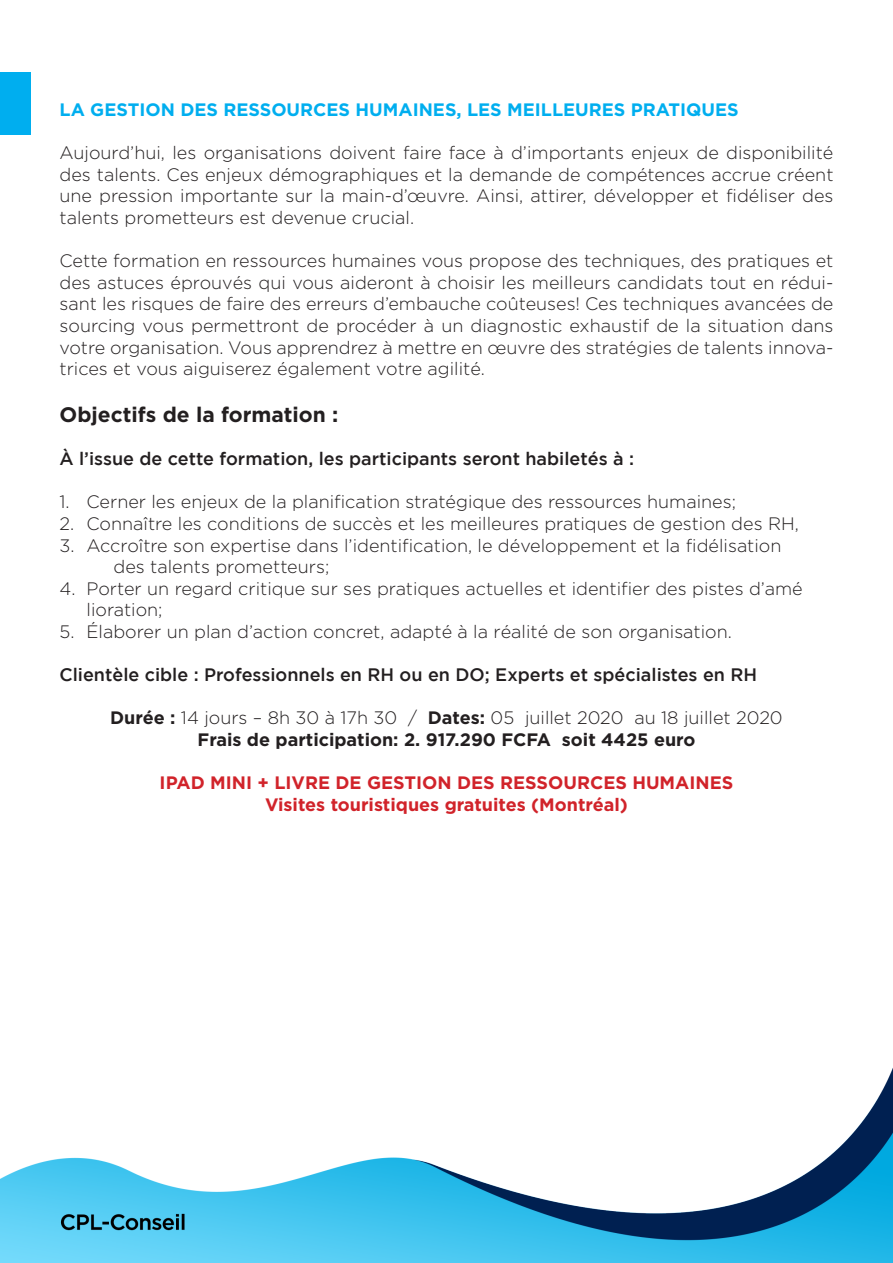
<style>
.page{position:relative;width:893px;height:1263px;background:#fff}
.page>*{position:absolute;margin:0;border:0;box-sizing:border-box;transform-origin:0 0}
.t1{font:700 21px "Gotham";color:#231f20}
.t2{font:300 18px/21.6px "Gotham";color:#231f20;text-align:justify}
.t3{font:500 18px "Gotham";color:#231f20}
.t4{font:700 18px "Gotham";color:#d1232a}
.t5{font:700 18px "Gotham";color:#00aeef}
.t6{font:700 18px "Gotham";color:#231f20}
.s1{font-weight:700}
</style>
<div class="page">
<img style="left:0;top:72px;width:893px;height:1191px">
<div style="left:0;top:72px;width:30px;height:63px;background:#00aeef"></div>
<p class="t5" style="left:60px;top:98px;width:681px">LA GESTION DES RESSOURCES HUMAINES, LES MEILLEURES PRATIQUES</p>
<p class="t2" style="left:60px;top:142px;width:775px">Aujourd’hui, les organisations doivent faire face à d’importants enjeux de disponibilité des talents. Ces enjeux démographiques et la demande de compétences accrue créent une pression importante sur la main-d’œuvre. Ainsi, attirer, développer et fidéliser des talents prometteurs est devenue crucial.</p>
<p class="t2" style="left:60px;top:250px;width:775px">Cette formation en ressources humaines vous propose des techniques, des pratiques et des astuces éprouvés qui vous aideront à choisir les meilleurs candidats tout en rédui&shy;sant les risques de faire des erreurs d’embauche coûteuses! Ces techniques avancées de sourcing vous permettront de procéder à un diagnostic exhaustif de la situation dans votre organisation. Vous apprendrez à mettre en œuvre des stratégies de talents innova&shy;trices et vous aiguiserez également votre agilité.</p>
<p class="t1" style="left:60px;top:401px;width:280px">Objectifs de la formation :</p>
<p class="t3" style="left:60px;top:448px;width:576px">À l’issue de cette formation, les participants seront habiletés à :</p>
<p class="t2" style="left:60px;top:491px;width:678px">1. Cerner les enjeux de la planification stratégique des ressources humaines;</p>
<p class="t2" style="left:60px;top:512px;width:741px">2. Connaître les conditions de succès et les meilleures pratiques de gestion des RH,</p>
<p class="t2" style="left:114px;top:534px;width:669px;text-indent:-54px">3. Accroître son expertise dans l’identification, le développement et la fidélisation des talents prometteurs;</p>
<p class="t2" style="left:87px;top:577px;width:718px;text-indent:-27px">4. Porter un regard critique sur ses pratiques actuelles et identifier des pistes d’amé lioration;</p>
<p class="t2" style="left:60px;top:620px;width:674px">5. Élaborer un plan d’action concret, adapté à la réalité de son organisation.</p>
<p class="t3" style="left:60px;top:664px;width:699px">Clientèle cible : Professionnels en RH ou en DO; Experts et spécialistes en RH</p>
<p class="t2" style="left:110px;top:707px;width:674px"><span class="s1">Durée :</span> 14 jours – 8h 30 à 17h 30 / <span class="s1">Dates:</span> 05 juillet 2020 au 18 juillet 2020</p>
<p class="t6" style="left:198px;top:728px;width:499px">Frais de participation: 2. 917.290 FCFA soit 4425 euro</p>
<p class="t4" style="left:160px;top:771px;width:575px">IPAD MINI + LIVRE DE GESTION DES RESSOURCES HUMAINES</p>
<p class="t4" style="left:265px;top:792px;width:364px">Visites touristiques gratuites (Montréal)</p>
</div>
